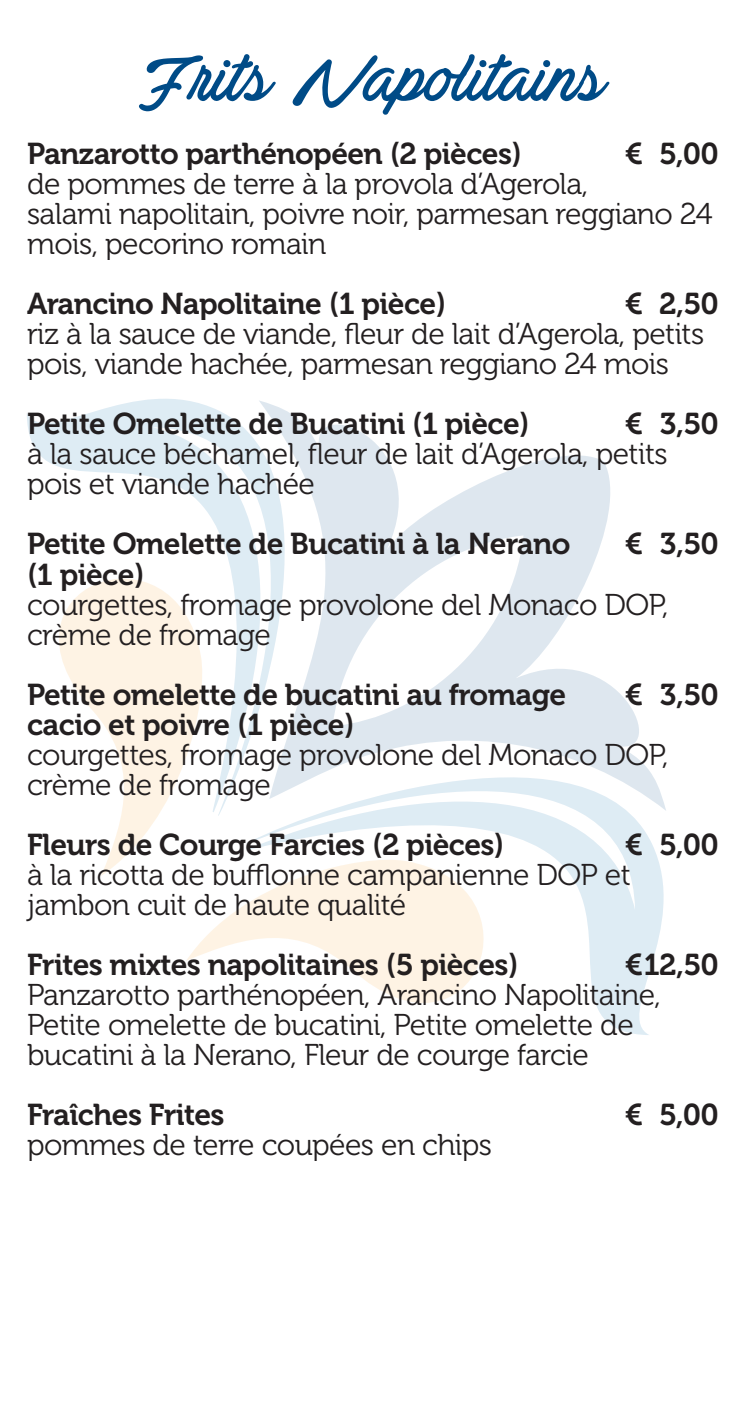
<style>
.page{position:relative;width:745px;height:1418px;background:#fff}
.page>*{position:absolute;margin:0;border:0;box-sizing:border-box;transform-origin:0 0}
.t1{font:75px "Actonia Hand PERSONALUSE";letter-spacing:-.01em;color:#004b87}
.t2{font:30px/30px "Museo 300";letter-spacing:-.02em;color:#231f20}
.t3{font:30px "Museo 700";letter-spacing:-.02em;color:#231f20}
</style>
<div class="page">
<svg style="left:101px;top:815px;width:57px;height:61px"></svg>
<svg style="left:186px;top:904px;width:60px;height:57px"></svg>
<svg style="left:246px;top:811px;width:418px;height:224px"></svg>
<svg style="left:27px;top:399px;width:314px;height:416px"></svg>
<svg style="left:258px;top:399px;width:408px;height:412px"></svg>
<p class="t1" style="left:139px;top:41px;width:468px">Frits Napolitains</p>
<p class="t3" style="left:27px;top:137px;width:496px">Panzarotto parthénopéen (2 pièces)</p>
<p class="t3" style="left:624px;top:137px;width:95px">€ 5,00</p>
<p class="t2" style="left:27px;top:170px;width:562px">de pommes de terre à la provola d’Agerola,</p>
<p class="t2" style="left:27px;top:200px;width:686px">salami napolitain, poivre noir, parmesan reggiano 24 mois, pecorino romain</p>
<p class="t3" style="left:27px;top:287px;width:420px">Arancino Napolitaine (1 pièce)</p>
<p class="t3" style="left:624px;top:287px;width:95px">€ 2,50</p>
<p class="t2" style="left:27px;top:320px;width:678px">riz à la sauce de viande, fleur de lait d’Agerola, petits pois, viande hachée, parmesan reggiano 24 mois</p>
<p class="t3" style="left:27px;top:407px;width:504px">Petite Omelette de Bucatini (1 pièce)</p>
<p class="t3" style="left:624px;top:407px;width:95px">€ 3,50</p>
<p class="t2" style="left:27px;top:440px;width:641px">à la sauce béchamel, fleur de lait d’Agerola, petits pois et viande hachée</p>
<p class="t3" style="left:27px;top:527px;width:544px">Petite Omelette de Bucatini à la Nerano</p>
<p class="t3" style="left:624px;top:527px;width:95px">€ 3,50</p>
<p class="t3" style="left:27px;top:557px;width:119px">(1 pièce)</p>
<p class="t2" style="left:27px;top:590px;width:642px">courgettes, fromage provolone del Monaco DOP, crème de fromage</p>
<p class="t3" style="left:27px;top:677px;width:540px">Petite omelette de bucatini au fromage</p>
<p class="t3" style="left:624px;top:677px;width:95px">€ 3,50</p>
<p class="t3" style="left:27px;top:707px;width:329px">cacio et poivre (1 pièce)</p>
<p class="t2" style="left:27px;top:740px;width:642px">courgettes, fromage provolone del Monaco DOP, crème de fromage</p>
<p class="t3" style="left:27px;top:827px;width:478px">Fleurs de Courge Farcies (2 pièces)</p>
<p class="t3" style="left:624px;top:827px;width:95px">€ 5,00</p>
<p class="t2" style="left:27px;top:860px;width:605px">à la ricotta de bufflonne campanienne DOP et jambon cuit de haute qualité</p>
<p class="t3" style="left:27px;top:947px;width:492px">Frites mixtes napolitaines (5 pièces)</p>
<p class="t3" style="left:624px;top:947px;width:95px">€12,50</p>
<p class="t2" style="left:27px;top:980px;width:635px">Panzarotto parthénopéen, Arancino Napolitaine,<br>Petite omelette de bucatini, Petite omelette de bucatini à la Nerano, Fleur de courge farcie</p>
<p class="t3" style="left:27px;top:1097px;width:199px">Fraîches Frites</p>
<p class="t3" style="left:624px;top:1097px;width:95px">€ 5,00</p>
<p class="t2" style="left:27px;top:1130px;width:466px">pommes de terre coupées en chips</p>
</div>
